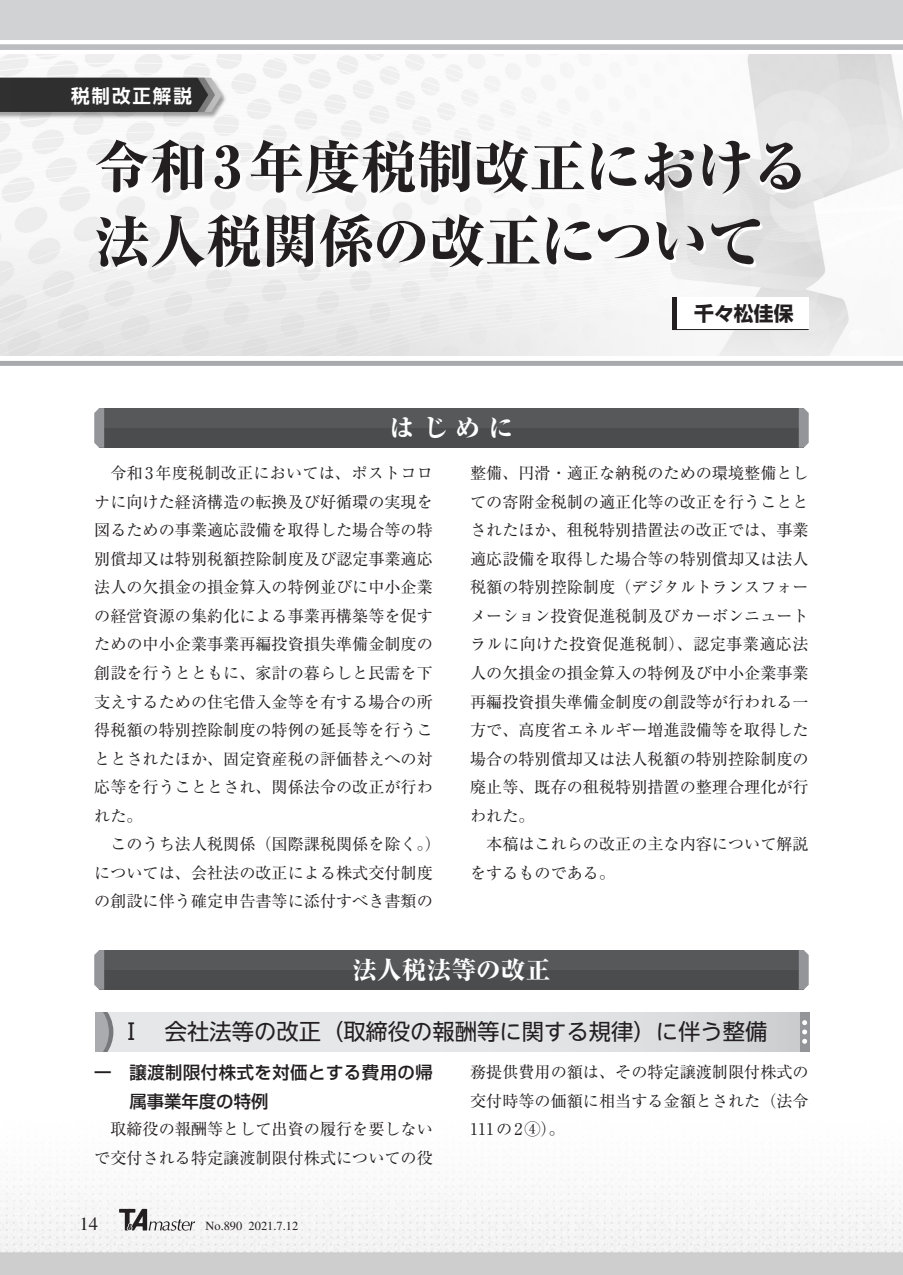
<style>
.page{position:relative;width:903px;height:1275px;background:#fff}
.page>*{position:absolute;margin:0;border:0;box-sizing:border-box;transform-origin:0 0}
.t1{font:800 57.05px/74.4px "Ryumin Pr 6";letter-spacing:-.02em;color:#231f20}
.t2{font:800 24.85px "Ryumin Pr 6";color:#fff}
.t3{font:22.4px "UD Shin Go NT Pr 6";color:#231f20}
.t4{font:700 19.78px "Shin Go Pr 6";color:#231f20}
.t5{font:700 18.55px "UD Shin Go NT Pr 6 De";letter-spacing:.1em;color:#fff}
.t6{font:18.55px "Times";color:#231f20}
.t7{font:500 17.32px/28.5px "Shin Go Pr 6";letter-spacing:.03em;color:#231f20}
.t8{font:16.1px/28.5px "Ryumin Pr 6";color:#231f20}
.t9{font:12.42px "Times";color:#231f20}
</style>
<div class="page">
<img style="left:0;top:1172px;width:903px;height:103px">
<img style="left:0;top:55px;width:903px;height:301px">
<div style="left:0;top:361px;width:903px;height:5px;background:#a8a9ad"></div>
<div style="left:0;top:0;width:903px;height:40px;background:#d1d2d4"></div>
<div style="left:0;top:45px;width:903px;height:5px;background:#bcbdc0"></div>
<div style="left:675px;top:298px;width:134px;height:32px;background:#fff"></div>
<div style="left:672px;top:298px;width:5px;height:32px;background:#231f20"></div>
<hr style="left:673px;top:329px;width:136px;height:1px;background:#231f20">
<div style="left:99px;top:408px;width:705px;height:40px;background:#57585a"></div>
<div style="left:99px;top:428px;width:705px;height:20px;background:#4b4c4d"></div>
<svg style="left:94px;top:408px;width:10px;height:40px"></svg>
<svg style="left:799px;top:408px;width:10px;height:40px"></svg>
<div style="left:99px;top:950px;width:705px;height:40px;background:#57585a"></div>
<div style="left:99px;top:970px;width:705px;height:20px;background:#4b4c4d"></div>
<svg style="left:94px;top:950px;width:10px;height:40px"></svg>
<svg style="left:799px;top:950px;width:10px;height:40px"></svg>
<div style="left:95px;top:1012px;width:713px;height:40px;background:linear-gradient(to right,#ecedef,#d7d8da)"></div>
<svg style="left:109px;top:1012px;width:4px;height:40px"></svg>
<div style="left:95px;top:1012px;width:14px;height:40px;background:#aaabaf"></div>
<div style="left:800px;top:1012px;width:9px;height:40px;background:#939598"></div>
<svg style="left:802px;top:1020px;width:5px;height:24px"></svg>
<svg style="left:119px;top:1209px;width:76px;height:22px"></svg>
<p class="t5" style="left:71px;top:80px;width:122px">税制改正解説</p>
<h1 class="t1" style="left:93px;top:127px;width:718px">令和 3年度税制改正における法人税関係の改正について</h1>
<h2 class="t2" style="left:389px;top:408px;width:126px">はじめに</h2>
<p class="t4" style="left:694px;top:298px;width:101px">千々松佳保</p>
<p class="t8" style="left:94px;top:458px;width:348px">　令和3年度税制改正においては、ポストコロナに向けた経済構造の転換及び好循環の実現を図るための事業適応設備を取得した場合等の特別償却又は特別税額控除制度及び認定事業適応法人の欠損金の損金算入の特例並びに中小企業の経営資源の集約化による事業再構築等を促すための中小企業事業再編投資損失準備金制度の創設を行うとともに、家計の暮らしと民需を下支えするための住宅借入金等を有する場合の所得税額の特別控除制度の特例の延長等を行うこととされたほか、固定資産税の評価替えへの対応等を行うこととされ、関係法令の改正が行われた。<br>　このうち法人税関係（国際課税関係を除く。）については、会社法の改正による株式交付制度の創設に伴う確定申告書等に添付すべき書類の</p>
<p class="t8" style="left:470px;top:458px;width:340px">整備、円滑・適正な納税のための環境整備としての寄附金税制の適正化等の改正を行うこととされたほか、租税特別措置法の改正では、事業適応設備を取得した場合等の特別償却又は法人税額の特別控除制度（デジタルトランスフォーメーション投資促進税制及びカーボンニュートラルに向けた投資促進税制）、認定事業適応法人の欠損金の損金算入の特例及び中小企業事業再編投資損失準備金制度の創設等が行われる一方で、高度省エネルギー増進設備等を取得した場合の特別償却又は法人税額の特別控除制度の廃止等、既存の租税特別措置の整理合理化が行われた。<br>　本稿はこれらの改正の主な内容について解説をするものである。</p>
<h2 class="t2" style="left:352px;top:950px;width:200px">法人税法等の改正</h2>
<h3 class="t3" style="left:120px;top:1014px;width:649px">Ⅰ　会社法等の改正（取締役の報酬等に関する規律）に伴う整備</h3>
<p class="t7" style="left:129px;top:1057px;width:305px;text-indent:-35px">一　譲渡制限付株式を対価とする費用の帰属事業年度の特例</p>
<p class="t8" style="left:94px;top:1114px;width:340px">　取締役の報酬等として出資の履行を要しないで交付される特定譲渡制限付株式についての役</p>
<p class="t6" style="left:79px;top:1214px;width:20px">14</p>
<p class="t9" style="left:206px;top:1219px;width:94px">No.890 2021.7.12</p>
<p class="t8" style="left:470px;top:1057px;width:340px;text-align:justify">務提供費用の額は、その特定譲渡制限付株式の交付時等の価額に相当する金額とされた（法令111の2④）。</p>
</div>
